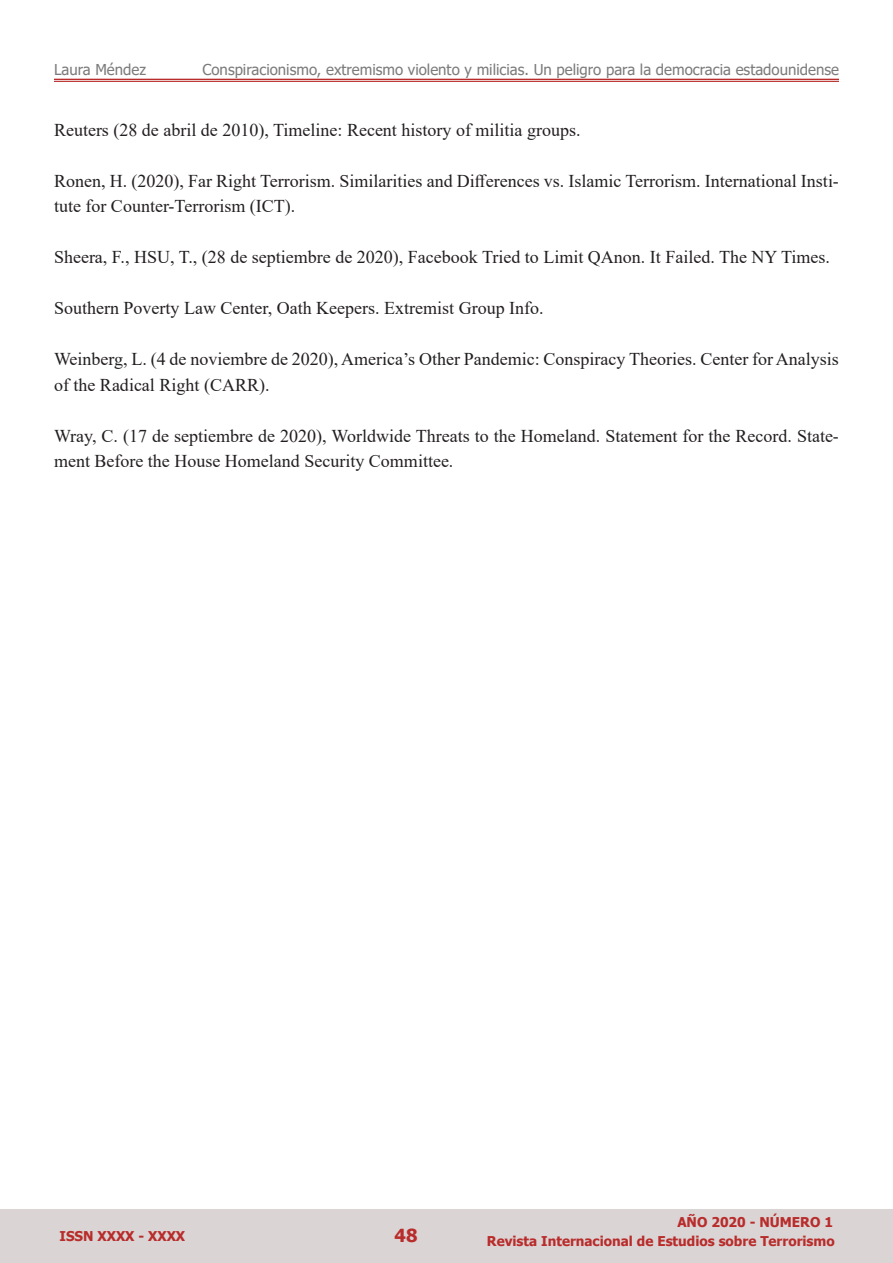
<style>
.page{position:relative;width:893px;height:1263px;background:#fff}
.page>*{position:absolute;margin:0;border:0;box-sizing:border-box;transform-origin:0 0}
.t1{font:18px/25.5px "Times New Roman";color:#231f20}
.t2{font:700 18px "Tahoma";color:#b82c2b}
.t3{font:15px "Tahoma";color:#7b7b7b}
.t4{font:700 13.5px "Tahoma";color:#b82c2b}
</style>
<div class="page">
<div style="left:0;top:1209px;width:893px;height:54px;background:#dad4d4"></div>
<hr style="left:54px;top:79px;width:785px;height:1px;background:#b82c2b">
<hr style="left:54px;top:81px;width:785px;height:1px;background:#b82c2b">
<p class="t3" style="left:54px;top:60px;width:94px">Laura Méndez</p>
<p class="t3" style="left:202px;top:60px;width:638px">Conspiracionismo, extremismo violento y milicias. Un peligro para la democracia estadounidense</p>
<p class="t1" style="left:54px;top:116px;width:528px">Reuters (28 de abril de 2010), Timeline: Recent history of militia groups.</p>
<p class="t1" style="left:54px;top:167px;width:786px">Ronen, H. (2020), Far Right Terrorism. Similarities and Differences vs. Islamic Terrorism. International Insti&shy;tute for Counter-Terrorism (ICT).</p>
<p class="t1" style="left:54px;top:244px;width:777px">Sheera, F., HSU, T., (28 de septiembre de 2020), Facebook Tried to Limit QAnon. It Failed. The NY Times.</p>
<p class="t1" style="left:54px;top:295px;width:491px">Southern Poverty Law Center, Oath Keepers. Extremist Group Info.</p>
<p class="t1" style="left:54px;top:346px;width:786px">Weinberg, L. (4 de noviembre de 2020), America’s Other Pandemic: Conspiracy Theories. Center for Analysis of the Radical Right (CARR).</p>
<p class="t1" style="left:54px;top:422px;width:786px">Wray, C. (17 de septiembre de 2020), Worldwide Threats to the Homeland. Statement for the Record. State&shy;ment Before the House Homeland Security Committee.</p>
<p class="t4" style="left:60px;top:1226px;width:127px">ISSN XXXX - XXXX</p>
<p class="t2" style="left:395px;top:1223px;width:24px">48</p>
<p class="t4" style="left:677px;top:1212px;width:157px">AÑO 2020 - NÚMERO 1</p>
<p class="t4" style="left:487px;top:1232px;width:349px">Revista Internacional de Estudios sobre Terrorismo</p>
</div>
